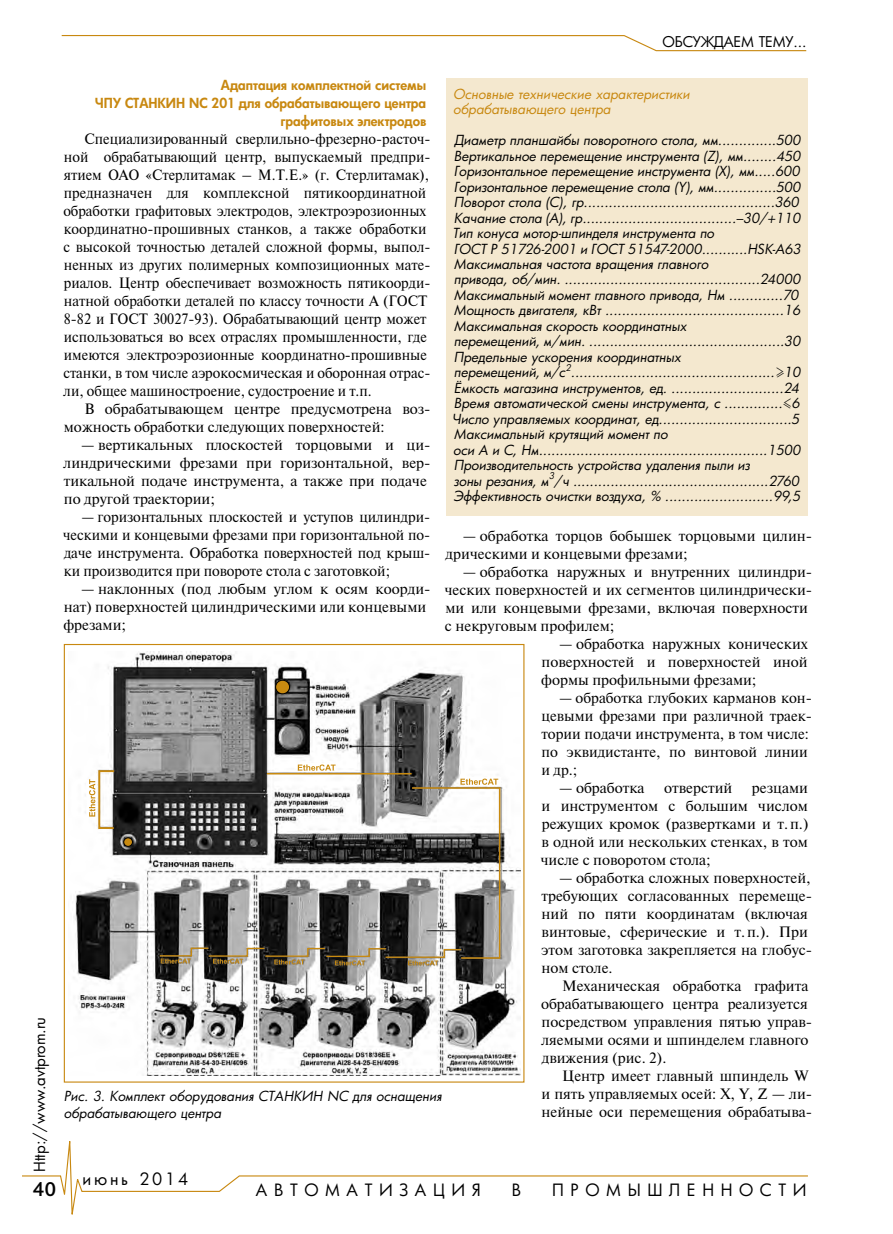
<style>
.page{position:relative;width:893px;height:1234px;background:#fff}
.page>*{position:absolute;margin:0;border:0;box-sizing:border-box;transform-origin:0 0}
.t1{font:500 21px "Bliss Pro";color:#000}
.t2{font:16.5px "Futura Cyr";letter-spacing:.4em;color:#000}
.t3{font:16.5px "Futura Cyr";letter-spacing:.17em;color:#000}
.t4{font:15px/18px "Newton";color:#000}
.t5{font:15px/18px "Newton";color:#000;scale:.95 1}
.t6{font:15px/18px "Newton";color:#000;text-align:justify;scale:.96 1}
.t7{font:15px "Futura Cyr";color:#000}
.t8{font:14.4px "Futura Cyr";letter-spacing:-.01em;color:#000}
.t9{font:italic 13.5px/15.5px "Futura Cyr";color:#000}
.t10{font:800 13.5px/18px "Futura Cyr";color:#c88810;text-align:right}
.t11{font:italic 13.5px/15.5px "Futura Cyr";color:#c88810}
.t12{font:italic 9px "Futura Cyr";color:#000}
.s1{font-family:"Newton"}
</style>
<div class="page">
<svg style="left:22px;top:1141px;width:786px;height:74px"></svg>
<svg style="left:61px;top:35px;width:746px;height:17px"></svg>
<div style="left:446px;top:78px;width:362px;height:437px;background:#f4e8cf"></div>
<img style="left:73px;top:651px;width:447px;height:423px">
<div style="left:98px;top:770px;width:17px;height:58px;border:2px solid #c88a10"></div>
<svg style="left:88px;top:779px;width:9px;height:36px"></svg>
<svg style="left:89px;top:779px;width:6px;height:37px"></svg>
<hr style="left:267px;top:772px;width:145px;height:2px;background:#c88a10">
<svg style="left:299px;top:763px;width:34px;height:8px"></svg>
<svg style="left:298px;top:764px;width:38px;height:6px"></svg>
<div style="left:464px;top:777px;width:37px;height:8px;background:#fff"></div>
<div style="left:124px;top:837px;width:8px;height:9px;background:#c88a10;border-radius:50%"></div>
<div style="left:124px;top:837px;width:9px;height:9px;border:1px solid #000;border-radius:50%"></div>
<div style="left:276px;top:680px;width:14px;height:13px;background:#c88a10;border-radius:50%"></div>
<div style="left:275px;top:680px;width:15px;height:13px;border:1px solid #000;border-radius:50%"></div>
<svg style="left:158px;top:778px;width:343px;height:187px"></svg>
<p class="t8" style="left:662px;top:33px;width:145px">ОБСУЖДАЕМ ТЕМУ...</p>
<p class="t10" style="left:95px;top:76px;width:333px">Адаптация комплектной системы<br>ЧПУ СТАНКИН NC 201 для обрабатывающего центра графитовых электродов</p>
<p class="t5" style="left:63px;top:129px;width:388px;text-indent:21px">Специализированный сверлильно-фрезерно-расточ&shy;ной обрабатывающий центр, выпускаемый предпри&shy;ятием ОАО «Стерлитамак – М.Т.Е.» (г. Стерлитамак), предназначен для комплексной пятикоординатной обработки графитовых электродов, электроэрозионных координатно-прошивных станков, а также обработки с высокой точностью деталей сложной формы, выпол&shy;ненных из других полимерных композиционных мате&shy;риалов. Центр обеспечивает возможность пятикоорди&shy;натной обработки деталей по классу точности А (ГОСТ 8-82 и ГОСТ 30027-93). Обрабатывающий центр может использоваться во всех отраслях промышленности, где имеются электроэрозионные координатно-прошивные станки, в том числе аэрокосмическая и оборонная отрас&shy;ли, общее машиностроение, судостроение и т.п.</p>
<p class="t4" style="left:64px;top:399px;width:368px;text-indent:21px">В обрабатывающем центре предусмотрена воз&shy;можность обработки следующих поверхностей:</p>
<p class="t4" style="left:64px;top:435px;width:368px;text-indent:18px">— вертикальных плоскостей торцовыми и ци&shy;линдрическими фрезами при горизонтальной, вер&shy;тикальной подаче инструмента, а также при подаче по другой траектории;</p>
<p class="t6" style="left:63px;top:507px;width:384px;text-indent:18px">— горизонтальных плоскостей и уступов цилиндри&shy;ческими и концевыми фрезами при горизонтальной по&shy;даче инструмента. Обработка поверхностей под крыш&shy;ки производится при повороте стола с заготовкой;</p>
<p class="t4" style="left:63px;top:579px;width:369px;text-indent:18px">— наклонных (под любым углом к осям коорди&shy;нат) поверхностей цилиндрическими или концевыми фрезами;</p>
<p class="t11" style="left:453px;top:86px;width:238px">Основные технические характеристики обрабатывающего центра</p>
<p class="t9" style="left:452px;top:133px;width:350px">Диаметр планшайбы поворотного стола, мм..............500<br>Вертикальное перемещение инструмента (Z), мм........450<br>Горизонтальное перемещение инструмента (X), мм.....600<br>Горизонтальное перемещение стола (Y), мм...............500<br>Поворот стола (C), гр..............................................360<br>Качание стола (A), гр.....................................–30/+110<br>Тип конуса мотор-шпинделя инструмента по<br>ГОСТ Р 51726-2001 и ГОСТ 51547-2000...........HSK-A63<br>Максимальная частота вращения главного<br>привода, об/мин. ...............................................24000<br>Максимальный момент главного привода, Нм .............70<br>Мощность двигателя, кВт ...........................................16<br>Максимальная скорость координатных<br>перемещений, м/мин. ...............................................30<br>Предельные ускорения координатных<br>перемещений, м/с .................................................<span class="s1">≥</span>10</p>
<p class="t12" style="left:565px;top:361px;width:7px">2</p>
<p class="t9" style="left:452px;top:380px;width:350px">Ёмкость магазина инструментов, ед. ...........................24<br>Время автоматической смены инструмента, с ..............<span class="s1">≤</span>6<br>Число управляемых координат, ед................................5<br>Максимальный крутящий момент по<br>оси A и C, Нм.......................................................1500<br>Производительность устройства удаления пыли из<br>зоны резания, м /ч ...............................................2760</p>
<p class="t12" style="left:549px;top:470px;width:7px">3</p>
<p class="t9" style="left:453px;top:488px;width:349px">Эффективность очистки воздуха, % ..........................99,5</p>
<p class="t4" style="left:446px;top:526px;width:368px;text-indent:17px">— обработка торцов бобышек торцовыми цилин&shy;дрическими и концевыми фрезами;</p>
<p class="t4" style="left:445px;top:562px;width:369px;text-indent:18px">— обработка наружных и внутренних цилиндри&shy;ческих поверхностей и их сегментов цилиндрически&shy;ми или концевыми фрезами, включая поверхности с некруговым профилем;</p>
<p class="t4" style="left:541px;top:634px;width:268px;text-align:justify;text-indent:18px">— обработка наружных конических поверхностей и поверхностей иной формы профильными фрезами;</p>
<p class="t4" style="left:541px;top:688px;width:272px;text-indent:18px">— обработка глубоких карманов кон&shy;цевыми фрезами при различной траек&shy;тории подачи инструмента, в том числе: по эквидистанте, по винтовой линии и др.;</p>
<p class="t4" style="left:559px;top:778px;width:87px">— обработка</p>
<p class="t4" style="left:664px;top:778px;width:70px">отверстий</p>
<p class="t4" style="left:541px;top:778px;width:269px;text-align:justify;text-indent:211px">резцами и инструментом с большим числом режущих кромок (развертками и т.п.) в одной или нескольких стенках, в том числе с поворотом стола;</p>
<p class="t4" style="left:541px;top:868px;width:272px;text-indent:18px">— обработка сложных поверхностей, требующих согласованных перемеще&shy;ний по пяти координатам (включая винтовые, сферические и т.п.). При этом заготовка закрепляется на глобус&shy;ном столе.</p>
<p class="t4" style="left:541px;top:976px;width:273px;text-indent:21px">Механическая обработка графита обрабатывающего центра реализуется посредством управления пятью управ&shy;ляемыми осями и шпинделем главного движения (рис. 2).</p>
<p class="t4" style="left:542px;top:1066px;width:272px;text-indent:21px">Центр имеет главный шпиндель W и пять управляемых осей: X, Y, Z — ли&shy;нейные оси перемещения обрабатыва-</p>
<p class="t7" style="left:30px;top:1171px;width:157px;rotate:-90deg">Http://www.avtprom.ru</p>
<p class="t9" style="left:64px;top:1087px;width:379px;line-height:16.5px">Рис. 3. Комплект оборудования СТАНКИН NC для оснащения обрабатывающего центра</p>
<p class="t3" style="left:83px;top:1168px;width:107px">июнь 2014</p>
<h1 class="t1" style="left:33px;top:1175px;width:25px">40</h1>
<p class="t2" style="left:256px;top:1179px;width:226px">АВТОМАТИЗАЦИЯ</p>
<p class="t2" style="left:512px;top:1179px;width:11px">В</p>
<p class="t2" style="left:552px;top:1179px;width:256px">ПРОМЫШЛЕННОСТИ</p>
</div>
